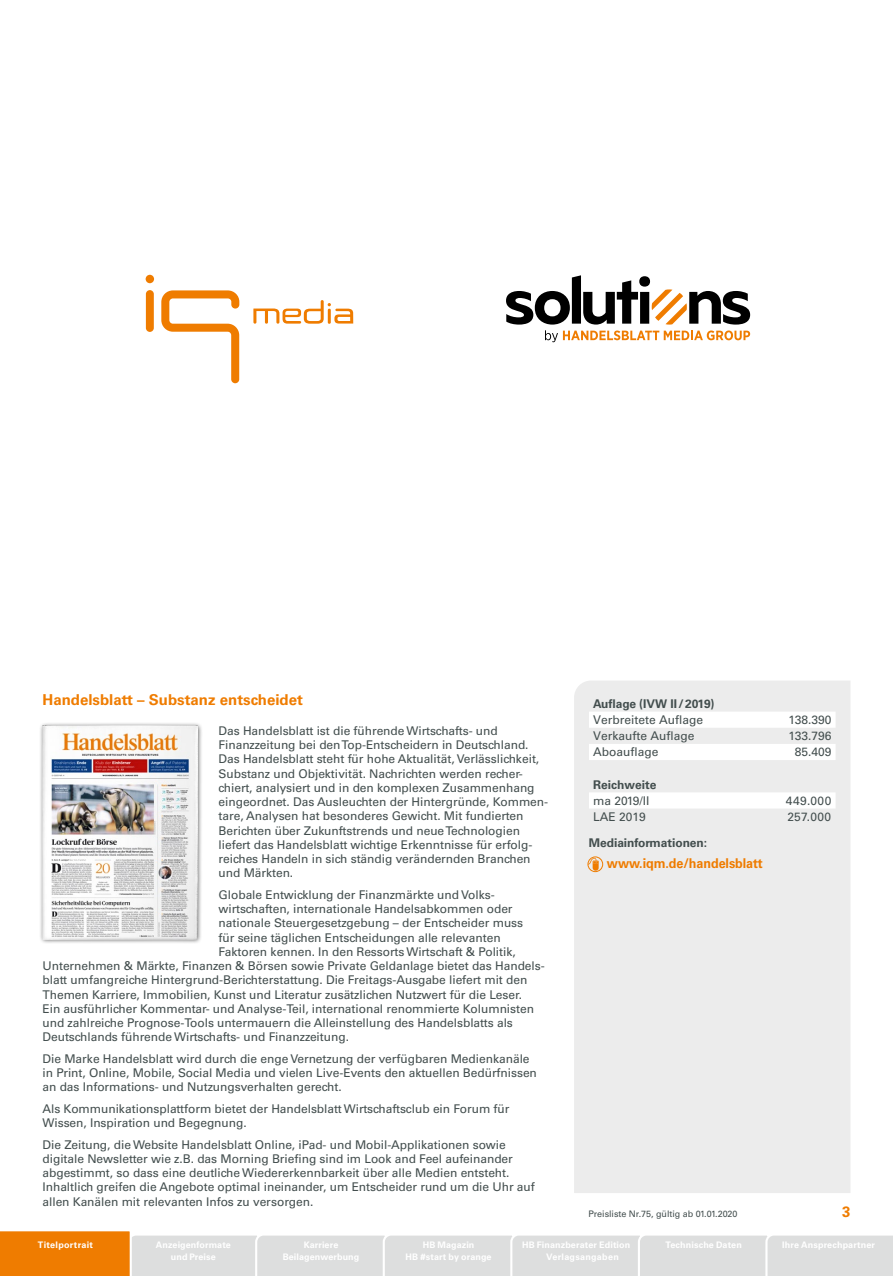
<style>
.page{position:relative;width:893px;height:1276px;background:#fff}
.page>*{position:absolute;margin:0;border:0;box-sizing:border-box;transform-origin:0 0}
.t1{font:700 15px "Univers LT Std";color:#ef7c00}
.t2{font:700 13.5px "Univers LT Std";letter-spacing:-.005em;color:#ef7c00;scale:.93 1}
.t3{font:12px/14.2px "Univers LT Std";letter-spacing:-.005em;color:#434e4e}
.t4{font:700 12px "Univers LT Std";letter-spacing:-.005em;color:#434e4e}
.t5{font:700 9px/11.2px "Univers LT Std";letter-spacing:.01em;color:#fff;text-align:center}
.t6{font:9px "Univers LT Std";letter-spacing:-.005em;color:#434e4e}
.t7{font:700 9px "Univers LT Std";letter-spacing:.03em;color:#fff}
</style>
<div class="page">
<div style="left:574px;top:681px;width:276px;height:512px;background:#ececec"></div>
<svg style="left:588px;top:856px;width:15px;height:16px"></svg>
<svg style="left:588px;top:858px;width:11px;height:12px"></svg>
<svg style="left:589px;top:711px;width:247px;height:97px"></svg>
<svg style="left:0;top:1231px;width:893px;height:45px;background:#e3d3c1"></svg>
<div style="left:39px;top:722px;width:164px;height:222px;background:#000;opacity:.63"></div>
<img style="left:43px;top:725px;width:154px;height:214px">
<svg style="left:146px;top:275px;width:207px;height:108px"></svg>
<svg style="left:545px;top:330px;width:205px;height:12px"></svg>
<svg style="left:506px;top:275px;width:244px;height:49px"></svg>
<p class="t1" style="left:43px;top:690px;width:262px">Handelsblatt – Substanz entscheidet</p>
<p class="t3" style="left:219px;top:723px;width:331px">Das Handelsblatt ist die führende Wirtschafts- und Finanzzeitung bei den Top-Entscheidern in Deutschland.<br>Das Handelsblatt steht für hohe Aktualität, Verlässlichkeit, Substanz und Objektivität. Nachrichten werden recher&shy;chiert, analysiert und in den komplexen Zusammenhang eingeordnet. Das Ausleuchten der Hintergründe, Kommen&shy;tare, Analysen hat besonderes Gewicht. Mit fundierten Berichten über Zukunftstrends und neue Technologien liefert das Handelsblatt wichtige Erkenntnisse für erfolg&shy;reiches Handeln in sich ständig verändernden Branchen und Märkten.</p>
<p class="t3" style="left:219px;top:887px;width:278px">Globale Entwicklung der Finanzmärkte und Volks-</p>
<p class="t3" style="left:219px;top:902px;width:296px">wirtschaften, internationale Handelsabkommen oder</p>
<p class="t3" style="left:219px;top:916px;width:306px">nationale Steuergesetzgebung – der Entscheider muss</p>
<p class="t3" style="left:219px;top:930px;width:284px">für seine täglichen Entscheidungen alle relevanten</p>
<p class="t3" style="left:219px;top:944px;width:299px">Faktoren kennen. In den Ressorts Wirtschaft &amp; Politik,</p>
<p class="t3" style="left:43px;top:959px;width:504px">Unternehmen &amp; Märkte, Finanzen &amp; Börsen sowie Private Geldanlage bietet das Handels-</p>
<p class="t3" style="left:43px;top:973px;width:486px">blatt umfangreiche Hintergrund-Berichterstattung. Die Freitags-Ausgabe liefert mit den</p>
<p class="t3" style="left:43px;top:987px;width:481px">Themen Karriere, Immobilien, Kunst und Literatur zusätzlichen Nutzwert für die Leser.</p>
<p class="t3" style="left:43px;top:1001px;width:493px">Ein ausführlicher Kommentar- und Analyse-Teil, international renommierte Kolumnisten</p>
<p class="t3" style="left:43px;top:1016px;width:472px">und zahlreiche Prognose-Tools untermauern die Alleinstellung des Handelsblatts als</p>
<p class="t3" style="left:43px;top:1030px;width:308px">Deutschlands führende Wirtschafts- und Finanzzeitung.</p>
<p class="t3" style="left:43px;top:1051px;width:496px">Die Marke Handelsblatt wird durch die enge Vernetzung der verfügbaren Medienkanäle in Print, Online, Mobile, Social Media und vielen Live-Events den aktuellen Bedürfnissen an das Informations- und Nutzungsverhalten gerecht.</p>
<p class="t3" style="left:43px;top:1101px;width:468px">Als Kommunikationsplattform bietet der Handelsblatt Wirtschaftsclub ein Forum für<br>Wissen, Inspiration und Begegnung.</p>
<p class="t3" style="left:43px;top:1137px;width:494px">Die Zeitung, die Website Handelsblatt Online, iPad- und Mobil-Applikationen sowie digitale Newsletter wie z.B. das Morning Briefing sind im Look and Feel aufeinander abgestimmt, so dass eine deutliche Wiedererkennbarkeit über alle Medien entsteht.<br>Inhaltlich greifen die Angebote optimal ineinander, um Entscheider rund um die Uhr auf allen Kanälen mit relevanten Infos zu versorgen.</p>
<p class="t4" style="left:593px;top:696px;width:123px">Auflage (IVW II /2019)</p>
<p class="t3" style="left:593px;top:712px;width:112px">Verbreitete Auflage</p>
<p class="t3" style="left:788px;top:712px;width:44px">138.390</p>
<p class="t3" style="left:593px;top:729px;width:103px">Verkaufte Auflage</p>
<p class="t3" style="left:788px;top:729px;width:44px">133.796</p>
<p class="t3" style="left:593px;top:745px;width:67px">Aboauflage</p>
<p class="t3" style="left:795px;top:745px;width:38px">85.409</p>
<p class="t4" style="left:593px;top:777px;width:65px">Reichweite</p>
<p class="t3" style="left:593px;top:793px;width:58px">ma 2019/II</p>
<p class="t3" style="left:786px;top:793px;width:47px">449.000</p>
<p class="t3" style="left:593px;top:809px;width:54px">LAE 2019</p>
<p class="t3" style="left:787px;top:809px;width:45px">257.000</p>
<p class="t4" style="left:589px;top:836px;width:120px">Mediainformationen:</p>
<p class="t2" style="left:607px;top:855px;width:169px">www.iqm.de/handelsblatt</p>
<p class="t6" style="left:588px;top:1208px;width:151px">Preisliste Nr.75, gültig ab 01.01.2020</p>
<p class="t1" style="left:842px;top:1202px;width:10px">3</p>
<p class="t7" style="left:38px;top:1240px;width:57px">Titelportrait</p>
<p class="t5" style="left:156px;top:1239px;width:77px">Anzeigenformate und Preise</p>
<p class="t5" style="left:283px;top:1239px;width:78px">Karriere<br>Beilagenwerbung</p>
<p class="t5" style="left:406px;top:1239px;width:87px">HB Magazin<br>HB #start by orange</p>
<p class="t5" style="left:546px;top:1239px;width:85px;text-align:left;text-indent:-24px">HB Finanzberater Edition<br>Verlagsangaben</p>
<p class="t5" style="left:665px;top:1239px;width:78px">Technische Daten</p>
<p class="t5" style="left:782px;top:1239px;width:94px">Ihre Ansprechpartner</p>
</div>
